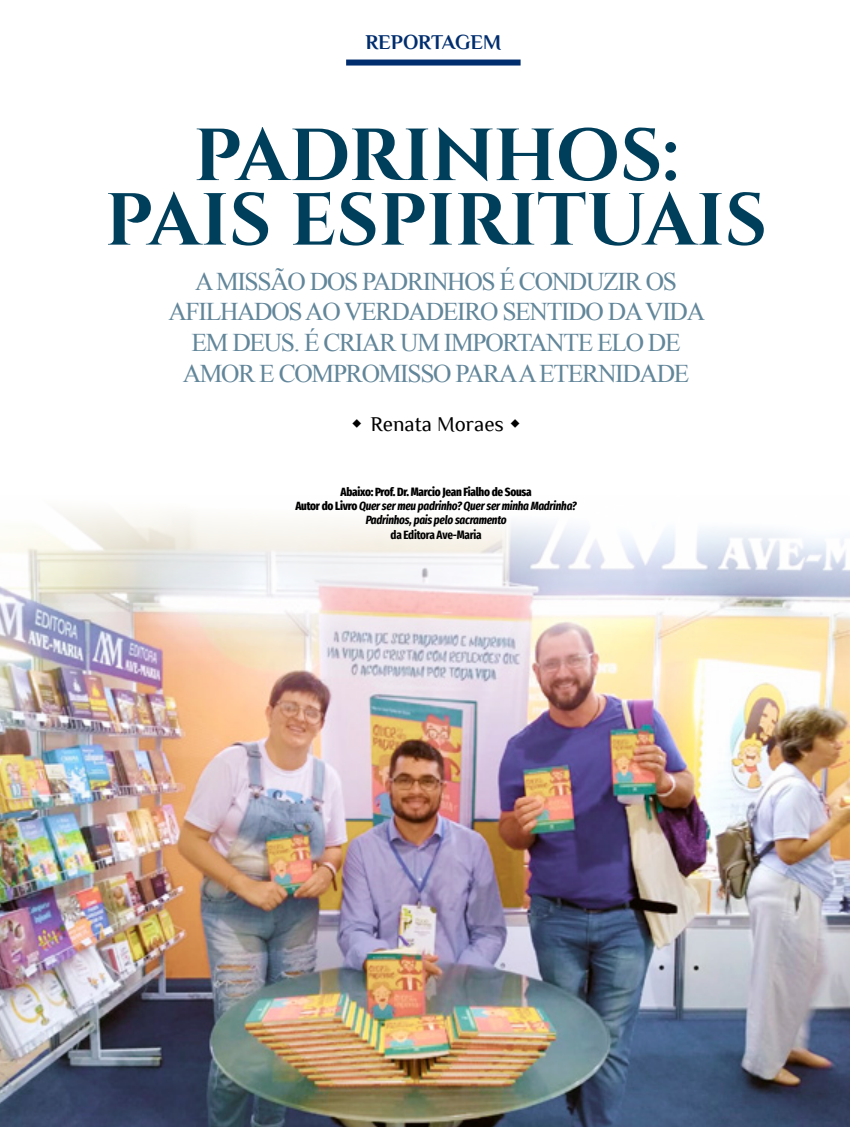
<style>
.page{position:relative;width:851px;height:1127px;background:#fff}
.page>*{position:absolute;margin:0;border:0;box-sizing:border-box;transform-origin:0 0}
.t1{font:700 73.5px/64.5px "Cinzel";color:#003f5c;text-align:center}
.t2{font:25.5px/30.6px "Times New Roman";letter-spacing:-.05em;color:#62869a;text-align:center}
.t3{font:21px "Philosopher";color:#000}
.t4{font:700 21px "Philosopher";color:#002d6e}
.t5{font:italic 700 extra-condensed 12px/14.4px "Fira Sans";letter-spacing:-.02em;color:#000;text-align:center}
.t6{font:700 extra-condensed 12px "Fira Sans";letter-spacing:-.02em;color:#000}
.s1{font-weight:800;font-style:normal}
</style>
<div class="page">
<div style="left:346px;top:60px;width:174px;height:6px;background:#002d6e"></div>
<img style="left:0;top:511px;width:849px;height:616px">
<p class="t4" style="left:365px;top:31px;width:137px">REPORTAGEM</p>
<h1 class="t1" style="left:105px;top:126px;width:664px">PADRINHOS:<br>PAIS ESPIRITUAIS</h1>
<p class="t2" style="left:168px;top:266px;width:538px">A MISSÃO DOS PADRINHOS É CONDUZIR OS AFILHADOS AO VERDADEIRO SENTIDO DA VIDA EM DEUS. É CRIAR UM IMPORTANTE ELO DE AMOR E COMPROMISSO PARA A ETERNIDADE</p>
<p class="t3" style="left:370px;top:413px;width:135px">Renata Moraes</p>
<p class="t5" style="left:295px;top:483px;width:283px"><span class="s1">Abaixo: Prof. Dr. Marcio Jean Fialho de Sousa<br>Autor do Livro</span> Quer ser meu padrinho? Quer ser minha Madrinha?<br>Padrinhos, pais pelo sacramento</p>
<p class="t6" style="left:390px;top:525px;width:92px">da Editora Ave-Maria</p>
</div>
